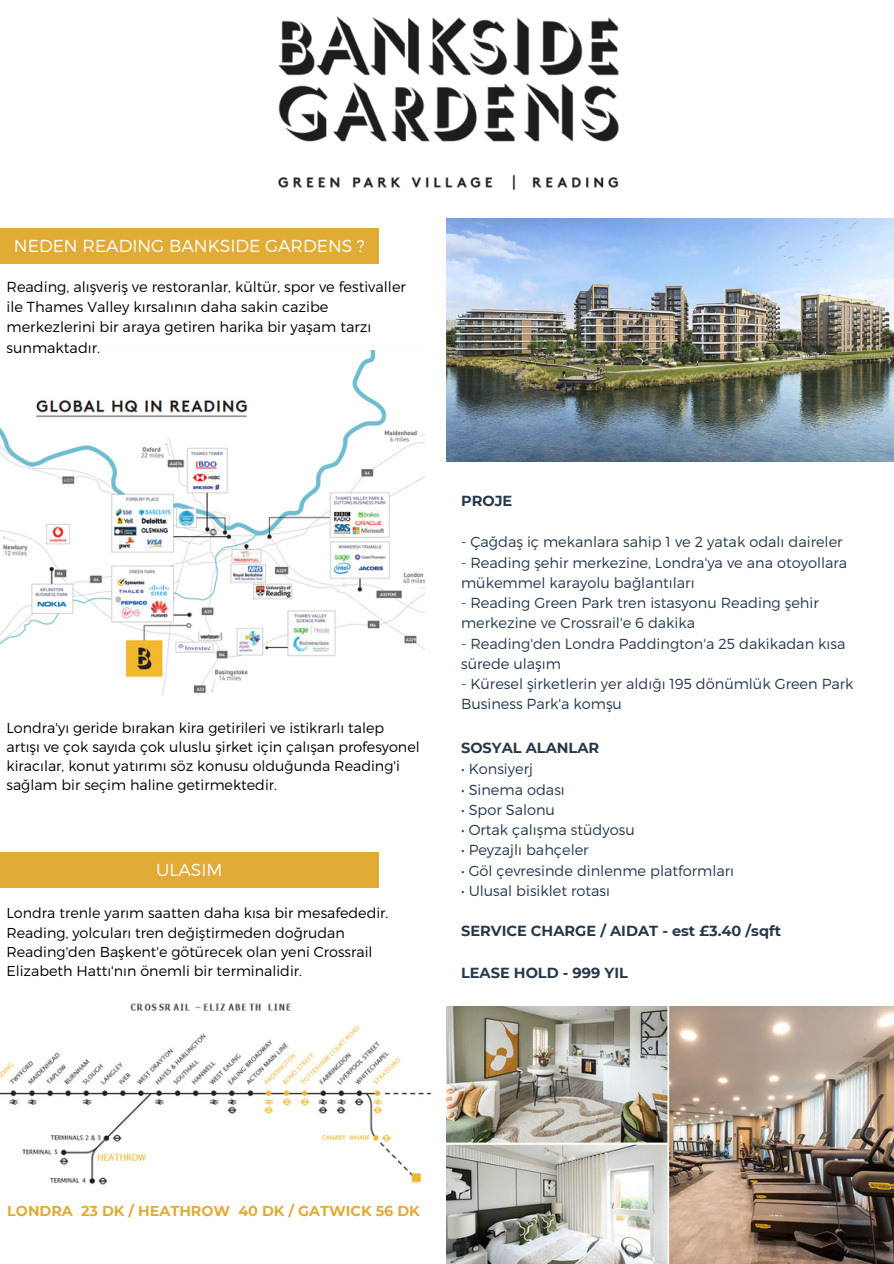
<style>
.page{position:relative;width:894px;height:1264px;background:#fff}
.page>*{position:absolute;margin:0;border:0;box-sizing:border-box;transform-origin:0 0}
.t1{font:300 17.25px "Montserrat";color:#fff}
.t2{font:300 17.25px "Montserrat";color:#fcfcfc}
.t3{font:300 14.55px/20.2px "Montserrat";color:#27384c}
.t4{font:300 14.55px/20.1px "Montserrat";color:#010101}
.t5{font:700 14.55px "Montserrat";color:#27384c}
.t6{font:300 14.4px/19.2px "Montserrat";color:#000}
.t7{font:700 14.4px "Montserrat";color:#e0ac36}
</style>
<div class="page">
<div style="left:0;top:228px;width:378px;height:36px;background:#e0ac36"></div>
<img style="left:278px;top:16px;width:341px;height:175px">
<div style="left:0;top:852px;width:378px;height:35px;background:#e0ac36"></div>
<img style="left:0;top:1003px;width:432px;height:182px">
<img style="left:446px;top:219px;width:447px;height:243px">
<img style="left:0;top:351px;width:424px;height:344px">
<img style="left:446px;top:1006px;width:447px;height:257px">
<p class="t1" style="left:14px;top:234px;width:352px">NEDEN READING BANKSIDE GARDENS ?</p>
<p class="t4" style="left:7px;top:276px;width:401px">Reading, alışveriş ve restoranlar, kültür, spor ve festivaller ile Thames Valley kırsalının daha sakin cazibe merkezlerini bir araya getiren harika bir yaşam tarzı sunmaktadır.</p>
<p class="t6" style="left:7px;top:717px;width:414px">Londra'yı geride bırakan kira getirileri ve istikrarlı talep artışı ve çok sayıda çok uluslu şirket için çalışan profesyonel kiracılar, konut yatırımı söz konusu olduğunda Reading'i sağlam bir seçim haline getirmektedir.</p>
<p class="t2" style="left:156px;top:858px;width:68px">ULASIM</p>
<p class="t6" style="left:7px;top:903px;width:383px">Londra trenle yarım saatten daha kısa bir mesafededir.<br>Reading, yolcuları tren değiştirmeden doğrudan Reading'den Başkent'e götürecek olan yeni Crossrail Elizabeth Hattı'nın önemli bir terminalidir.</p>
<h2 class="t5" style="left:461px;top:491px;width:53px">PROJE</h2>
<p class="t3" style="left:461px;top:531px;width:383px">- Çağdaş iç mekanlara sahip 1 ve 2 yatak odalı daireler</p>
<p class="t3" style="left:461px;top:551px;width:387px">- Reading şehir merkezine, Londra'ya ve ana otoyollara mükemmel karayolu bağlantıları</p>
<p class="t3" style="left:461px;top:592px;width:359px">- Reading Green Park tren istasyonu Reading şehir merkezine ve Crossrail'e 6 dakika</p>
<p class="t3" style="left:461px;top:632px;width:386px">- Reading'den Londra Paddington'a 25 dakikadan kısa sürede ulaşım</p>
<p class="t3" style="left:461px;top:673px;width:394px">- Küresel şirketlerin yer aldığı 195 dönümlük Green Park<br>Business Park'a komşu</p>
<p class="t5" style="left:461px;top:739px;width:140px">SOSYAL ALANLAR</p>
<p class="t3" style="left:461px;top:758px;width:73px">• Konsiyerj</p>
<p class="t3" style="left:461px;top:778px;width:105px">• Sinema odası</p>
<p class="t3" style="left:461px;top:798px;width:95px">• Spor Salonu</p>
<p class="t3" style="left:461px;top:819px;width:175px">• Ortak çalışma stüdyosu</p>
<p class="t3" style="left:461px;top:839px;width:129px">• Peyzajlı bahçeler</p>
<p class="t3" style="left:461px;top:859px;width:274px">• Göl çevresinde dinlenme platformları</p>
<p class="t3" style="left:461px;top:879px;width:150px">• Ulusal bisiklet rotası</p>
<h3 class="t5" style="left:461px;top:922px;width:321px">SERVICE CHARGE / AIDAT - est £3.40 /sqft</h3>
<h2 class="t5" style="left:461px;top:964px;width:168px">LEASE HOLD - 999 YIL</h2>
<h2 class="t7" style="left:7px;top:1202px;width:414px">LONDRA 23 DK / HEATHROW 40 DK / GATWICK 56 DK</h2>
</div>
